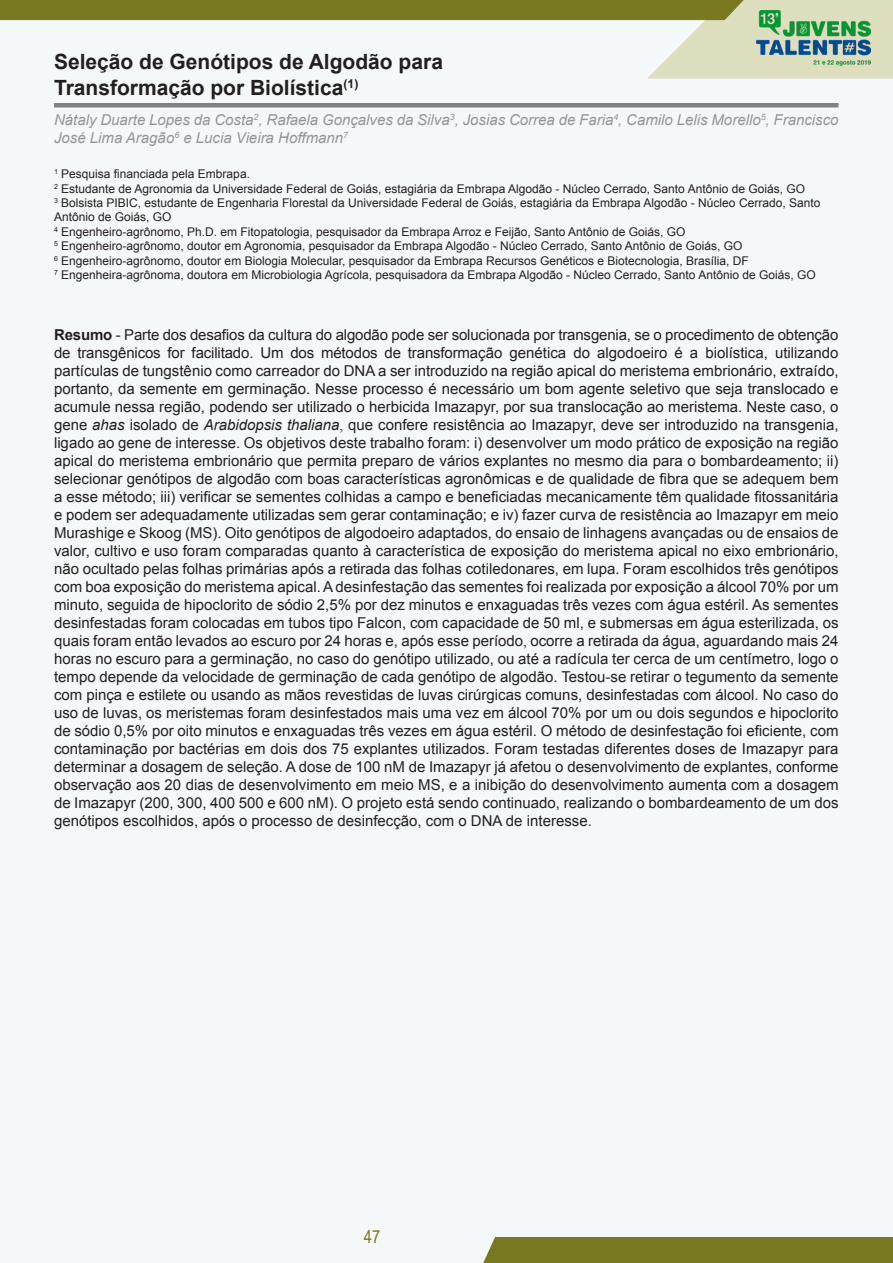
<style>
.page{position:relative;width:893px;height:1263px;background:#f5f8f8}
.page>*{position:absolute;margin:0;border:0;box-sizing:border-box;transform-origin:0 0}
.Titulo_01_-_Resumo{font:700 21px/25.2px "Arial";color:#231f20}
.t1{font:18px "Arial Narrow";color:#787821}
.Titulo_04_-_Texto_do{font:15px/18px "Arial";color:#231f20;text-align:justify}
.Tituo_02_-_Nome_Auto{font:italic 15px/18px "Arial";color:#939598}
.Titulo_03_-_Graduaçã{font:12px/14.4px "Arial";color:#231f20}
.s1{font-weight:700}
.s2{font-style:italic}
.s3{font-family:"Times New Roman"}
</style>
<div class="page">
<svg style="left:0;top:0;width:893px;height:78px"></svg>
<div style="left:483px;top:1237px;width:410px;height:26px;background:#787821"></div>
<img style="left:757px;top:10px;width:113px;height:56px">
<hr style="left:54px;top:103px;width:784px;height:4px;background:#808285">
<p class="Titulo_01_-_Resumo" style="left:54px;top:50px;width:390px">Seleção de Genótipos de Algodão para<br>Transformação por Biolística<sup>(1)</sup></p>
<p class="Tituo_02_-_Nome_Auto" style="left:54px;top:110px;width:786px">Nátaly Duarte Lopes da Costa<sup>2</sup>, Rafaela Gonçalves da Silva<sup>3</sup>, Josias Correa de Faria<sup>4</sup>, Camilo Lelis Morello<sup>5</sup>, Francisco<br>José Lima Aragão<sup>6</sup> e Lucia Vieira Hoffmann<sup>7</sup></p>
<p class="Titulo_03_-_Graduaçã" style="left:54px;top:167px;width:197px"><sup>1</sup> Pesquisa financiada pela Embrapa.</p>
<p class="Titulo_03_-_Graduaçã" style="left:54px;top:181px;width:753px"><sup>2</sup> Estudante de Agronomia da Universidade Federal de Goiás, estagiária da Embrapa Algodão - Núcleo Cerrado, Santo Antônio de Goiás, GO</p>
<p class="Titulo_03_-_Graduaçã" style="left:54px;top:196px;width:768px"><sup>3</sup> Bolsista PIBIC, estudante de Engenharia Florestal da Universidade Federal de Goiás, estagiária da Embrapa Algodão - Núcleo Cerrado, Santo<br>Antônio de Goiás, GO</p>
<p class="Titulo_03_-_Graduaçã" style="left:54px;top:224px;width:633px"><sup>4</sup> Engenheiro-agrônomo, Ph.D. em Fitopatologia, pesquisador da Embrapa Arroz e Feijão, Santo Antônio de Goiás, GO</p>
<p class="Titulo_03_-_Graduaçã" style="left:54px;top:239px;width:690px"><sup>5</sup> Engenheiro-agrônomo, doutor em Agronomia, pesquisador da Embrapa Algodão - Núcleo Cerrado, Santo Antônio de Goiás, GO</p>
<p class="Titulo_03_-_Graduaçã" style="left:54px;top:253px;width:763px"><sup>6</sup> Engenheiro-agrônomo, doutor em Biologia Molecular, pesquisador da Embrapa Recursos Genéticos e Biotecnologia, Brasília, DF<br><sup>7</sup> Engenheira-agrônoma, doutora em Microbiologia Agrícola, pesquisadora da Embrapa Algodão - Núcleo Cerrado, Santo Antônio de Goiás, GO</p>
<p class="Titulo_04_-_Texto_do" style="left:54px;top:325px;width:786px"><span class="s1">Resumo</span> - Parte dos desafios da cultura do algodão pode ser solucionada por transgenia, se o procedimento de obtenção de transgênicos for facilitado. Um dos métodos de transformação genética do algodoeiro é a biolística, utilizando partículas de tungstênio como carreador do DNA a ser introduzido na região apical do meristema embrionário, extraído, portanto, da semente em germinação. Nesse processo é necessário um bom agente seletivo que seja translocado e acumule nessa região, podendo ser utilizado o herbicida Imazapyr, por sua translocação ao meristema. Neste caso, o gene <span class="s2">ahas</span> isolado de <span class="s2">Arabidopsis thaliana</span><span class="s3">,</span> que confere resistência ao Imazapyr, deve ser introduzido na transgenia, ligado ao gene de interesse. Os objetivos deste trabalho foram: i) desenvolver um modo prático de exposição na região apical do meristema embrionário que permita preparo de vários explantes no mesmo dia para o bombardeamento; ii) selecionar genótipos de algodão com boas características agronômicas e de qualidade de fibra que se adequem bem a esse método; iii) verificar se sementes colhidas a campo e beneficiadas mecanicamente têm qualidade fitossanitária e podem ser adequadamente utilizadas sem gerar contaminação; e iv) fazer curva de resistência ao Imazapyr em meio Murashige e Skoog (MS). Oito genótipos de algodoeiro adaptados, do ensaio de linhagens avançadas ou de ensaios de valor, cultivo e uso foram comparadas quanto à característica de exposição do meristema apical no eixo embrionário, não ocultado pelas folhas primárias após a retirada das folhas cotiledonares, em lupa. Foram escolhidos três genótipos com boa exposição do meristema apical. A desinfestação das sementes foi realizada por exposição a álcool 70% por um minuto, seguida de hipoclorito de sódio 2,5% por dez minutos e enxaguadas três vezes com água estéril. As sementes desinfestadas foram colocadas em tubos tipo Falcon, com capacidade de 50 ml, e submersas em água esterilizada, os quais foram então levados ao escuro por 24 horas e, após esse período<span class="s3">,</span> ocorre a retirada da água, aguardando mais 24 horas no escuro para a germinação, no caso do genótipo utilizado, ou até a radícula ter cerca de um centímetro, logo o tempo depende da velocidade de germinação de cada genótipo de algodão. Testou-se retirar o tegumento da semente com pinça e estilete ou usando as mãos revestidas de luvas cirúrgicas comuns, desinfestadas com álcool. No caso do uso de luvas, os meristemas foram desinfestados mais uma vez em álcool 70% por um ou dois segundos e hipoclorito de sódio 0,5% por oito minutos e enxaguadas três vezes em água estéril. O método de desinfestação foi eficiente, com contaminação por bactérias em dois dos 75 explantes utilizados. Foram testadas diferentes doses de Imazapyr para determinar a dosagem de seleção. A dose de 100 nM de Imazapyr já afetou o desenvolvimento de explantes, conforme observação aos 20 dias de desenvolvimento em meio MS, e a inibição do desenvolvimento aumenta com a dosagem de Imazapyr (200, 300, 400 500 e 600 nM). O projeto está sendo continuado, realizando o bombardeamento de um dos genótipos escolhidos, após o processo de desinfecção, com o DNA de interesse.</p>
<p class="t1" style="left:364px;top:1223px;width:18px">47</p>
</div>
